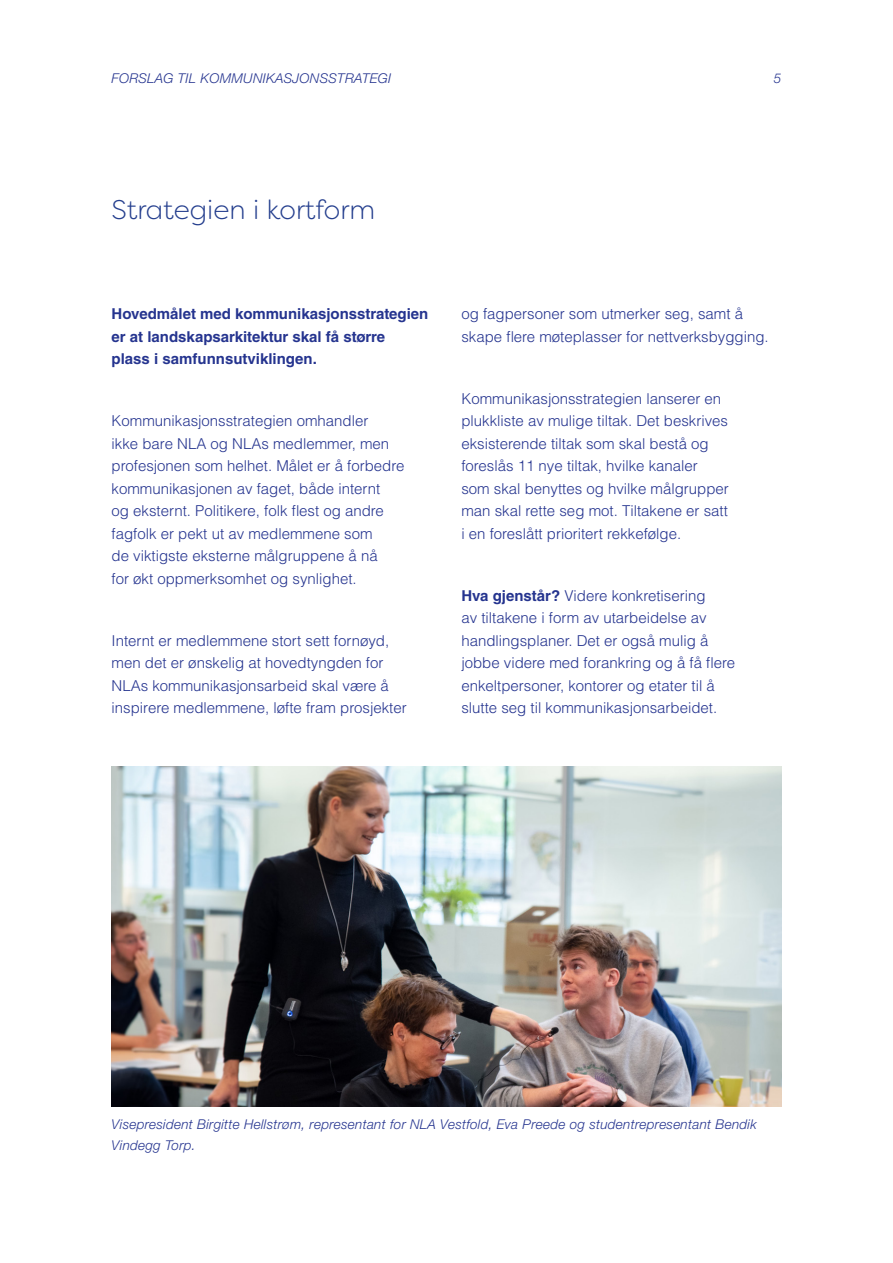
<style>
.page{position:relative;width:893px;height:1263px;background:#fff}
.page>*{position:absolute;margin:0;border:0;box-sizing:border-box;transform-origin:0 0}
.Subtitle{font:300 27px "Filson Soft";color:#253f8e}
.Body_Text{font:300 15px/22.5px "Helvetica LT Std";color:#25348f}
.Body_Text-2{font:700 15px/22.5px "Helvetica LT Std";color:#25348f}
.Paragraph_Style_1{font:italic 300 13.5px/21px "Helvetica Neue LT Std";letter-spacing:.02em;color:#25348f}
.s1{font-weight:700}
</style>
<div class="page">
<img style="left:112px;top:766px;width:669px;height:341px">
<p class="Paragraph_Style_1" style="left:112px;top:67px;width:281px">FORSLAG TIL KOMMUNIKASJONSSTRATEGI</p>
<p class="Paragraph_Style_1" style="left:774px;top:67px;width:9px">5</p>
<p class="Subtitle" style="left:112px;top:193px;width:265px">Strategien i kortform</p>
<p class="Body_Text-2" style="left:112px;top:302px;width:318px">Hovedmålet med kommunikasjonsstrategien er at landskapsarkitektur skal få større<br>plass i samfunnsutviklingen.</p>
<p class="Body_Text" style="left:112px;top:409px;width:294px">Kommunikasjonsstrategien omhandler<br>ikke bare NLA og NLAs medlemmer, men profesjonen som helhet. Målet er å forbedre kommunikasjonen av faget, både internt<br>og eksternt. Politikere, folk flest og andre fagfolk er pekt ut av medlemmene som<br>de viktigste eksterne målgruppene å nå<br>for økt oppmerksomhet og synlighet.</p>
<p class="Body_Text" style="left:112px;top:629px;width:297px">Internt er medlemmene stort sett fornøyd, men det er ønskelig at hovedtyngden for NLAs kommunikasjonsarbeid skal være å inspirere medlemmene, løfte fram prosjekter</p>
<p class="Body_Text" style="left:461px;top:302px;width:309px">og fagpersoner som utmerker seg, samt å skape flere møteplasser for nettverksbygging.</p>
<p class="Body_Text" style="left:461px;top:387px;width:269px">Kommunikasjonsstrategien lanserer en plukkliste av mulige tiltak. Det beskrives eksisterende tiltak som skal bestå og foreslås 11 nye tiltak, hvilke kanaler som skal benyttes og hvilke målgrupper man skal rette seg mot. Tiltakene er satt i en foreslått prioritert rekkefølge.</p>
<p class="Body_Text" style="left:461px;top:584px;width:275px"><span class="s1">Hva gjenstår?</span> Videre konkretisering<br>av tiltakene i form av utarbeidelse av handlingsplaner. Det er også mulig å jobbe videre med forankring og å få flere enkeltpersoner, kontorer og etater til å slutte seg til kommunikasjonsarbeidet.</p>
<p class="Paragraph_Style_1" style="left:112px;top:1113px;width:646px">Visepresident Birgitte Hellstrøm, representant for NLA Vestfold, Eva Preede og studentrepresentant Bendik<br>Vindegg Torp.</p>
</div>
